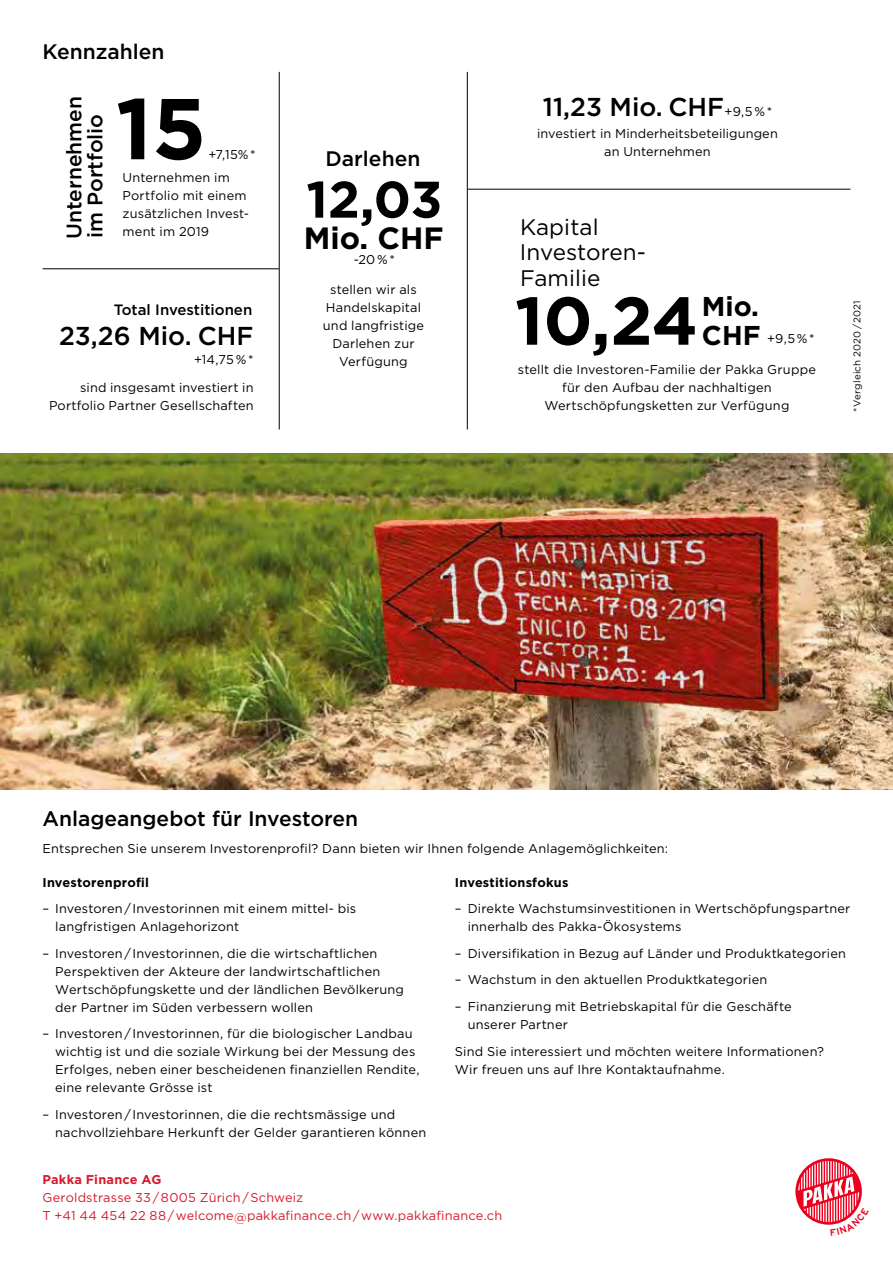
<style>
.page{position:relative;width:893px;height:1263px;background:#fff}
.page>*{position:absolute;margin:0;border:0;box-sizing:border-box;transform-origin:0 0}
.t1{font:700 86.1px "Gotham";color:#000}
.t2{font:700 67.5px "Gotham";color:#000}
.t3{font:700 51.3px "Gotham";color:#000}
.t4{font:700 30.75px "Gotham";color:#000}
.t5{font:700 27.15px/28.5px "Gotham";color:#000}
.t6{font:500 25.8px "Gotham";color:#000}
.t7{font:22.5px/25.5px "Gotham";letter-spacing:.005em;color:#000}
.t8{font:500 21px/21px "Gotham";color:#000}
.t9{font:500 15px "Gotham";color:#000}
.t10{font:12.75px/18px "Gotham";letter-spacing:.015em;color:#000}
.t11{font:12.75px/18px "Gotham";letter-spacing:.015em;color:#d61b2c}
.t12{font:700 12.75px "Gotham";letter-spacing:.02em;color:#000}
.t13{font:700 12.75px "Gotham";letter-spacing:.02em;color:#d61b2c}
.t14{font:9.75px "Gotham";letter-spacing:.02em;color:#000}
.s1{font-weight:400;font-size:12.75px}
</style>
<div class="page">
<img style="left:0;top:453px;width:893px;height:336px">
<hr style="left:279px;top:72px;width:1px;height:357px;background:#000">
<hr style="left:467px;top:72px;width:1px;height:357px;background:#000">
<hr style="left:43px;top:268px;width:236px;height:1px;background:#000">
<hr style="left:468px;top:189px;width:382px;height:1px;background:#000">
<svg style="left:795px;top:1158px;width:67px;height:67px"></svg>
<h3 class="t8" style="left:43px;top:41px;width:124px">Kennzahlen</h3>
<h1 class="t1" style="left:116px;top:72px;width:92px">15</h1>
<h3 class="t6" style="left:543px;top:90px;width:231px">11,23 Mio. CHF<span class="s1">+9,5 % *</span></h3>
<h3 class="t8" style="left:63px;top:239px;width:144px;rotate:-90deg">Unternehmen im Portfolio</h3>
<p class="t10" style="left:537px;top:124px;width:242px;text-align:center">investiert in Minderheitsbeteiligungen an Unternehmen</p>
<p class="t10" style="left:208px;top:145px;width:49px">+7,15% *</p>
<h3 class="t8" style="left:326px;top:147px;width:96px">Darlehen</h3>
<p class="t10" style="left:123px;top:168px;width:128px">Unternehmen im<br>Portfolio mit einem zusätzlichen Invest&shy;ment im 2019</p>
<h3 class="t3" style="left:306px;top:165px;width:138px">12,03</h3>
<h3 class="t7" style="left:520px;top:214px;width:128px">Kapital<br>Investoren-<br>Familie</h3>
<h3 class="t4" style="left:304px;top:218px;width:142px">Mio. CHF</h3>
<p class="t10" style="left:354px;top:250px;width:43px">-20 % *</p>
<p class="t10" style="left:323px;top:280px;width:103px;text-align:center">stellen wir als<br>Handelskapital und langfristige<br>Darlehen zur<br>Verfügung</p>
<h3 class="t5" style="left:702px;top:292px;width:60px">Mio.<br>CHF</h3>
<h2 class="t2" style="left:515px;top:276px;width:185px">10,24</h2>
<p class="t9" style="left:114px;top:299px;width:140px">Total Investitionen</p>
<p class="t14" style="left:851px;top:412px;width:114px;rotate:-90deg">* Vergleich 2020 / 2021</p>
<h3 class="t6" style="left:59px;top:319px;width:196px">23,26 Mio. CHF</h3>
<p class="t10" style="left:767px;top:330px;width:49px">+9,5 % *</p>
<p class="t10" style="left:194px;top:350px;width:61px">+14,75 % *</p>
<p class="t10" style="left:518px;top:360px;width:299px;text-align:center">stellt die Investoren-Familie der Pakka Gruppe für den Aufbau der nachhaltigen<br>Wertschöpfungsketten zur Verfügung</p>
<p class="t10" style="left:49px;top:378px;width:206px;text-align:right">sind insgesamt investiert in<br>Portfolio Partner Gesellschaften</p>
<h3 class="t8" style="left:43px;top:808px;width:317px">Anlageangebot für Investoren</h3>
<p class="t10" style="left:43px;top:839px;width:627px">Entsprechen Sie unserem Investorenprofil? Dann bieten wir Ihnen folgende Anlagemöglichkeiten:</p>
<p class="t12" style="left:43px;top:874px;width:108px">Investorenprofil</p>
<p class="t10" style="left:55px;top:900px;width:302px;text-indent:-13px">– Investoren / Investorinnen mit einem mittel- bis langfristigen Anlagehorizont</p>
<p class="t10" style="left:55px;top:944px;width:350px;text-indent:-13px">– Investoren / Investorinnen, die die wirtschaftlichen Perspektiven der Akteure der landwirtschaftlichen Wertschöpfungskette und der ländlichen Bevölkerung der Partner im Süden verbessern wollen</p>
<p class="t10" style="left:55px;top:1025px;width:366px;text-indent:-13px">– Investoren / Investorinnen, für die biologischer Landbau wichtig ist und die soziale Wirkung bei der Messung des Erfolges, neben einer bescheidenen finanziellen Rendite, eine relevante Grösse ist</p>
<p class="t10" style="left:55px;top:1105px;width:373px;text-indent:-13px">– Investoren / Investorinnen, die die rechtsmässige und nachvollziehbare Herkunft der Gelder garantieren können</p>
<p class="t12" style="left:455px;top:874px;width:115px">Investitionsfokus</p>
<p class="t10" style="left:468px;top:900px;width:384px;text-indent:-13px">– Direkte Wachstumsinvestitionen in Wertschöpfungspartner innerhalb des Pakka-Ökosystems</p>
<p class="t10" style="left:455px;top:944px;width:392px">– Diversifikation in Bezug auf Länder und Produktkategorien</p>
<p class="t10" style="left:455px;top:971px;width:314px">– Wachstum in den aktuellen Produktkategorien</p>
<p class="t10" style="left:468px;top:997px;width:325px;text-indent:-13px">– Finanzierung mit Betriebskapital für die Geschäfte unserer Partner</p>
<p class="t10" style="left:455px;top:1042px;width:371px">Sind Sie interessiert und möchten weitere Informationen?<br>Wir freuen uns auf Ihre Kontaktaufnahme.</p>
<p class="t13" style="left:43px;top:1171px;width:120px">Pakka Finance AG</p>
<p class="t11" style="left:43px;top:1189px;width:461px">Geroldstrasse 33 / 8005 Zürich / Schweiz<br>T +41 44 454 22 88 / welcome@pakkafinance.ch / www.pakkafinance.ch</p>
</div>
